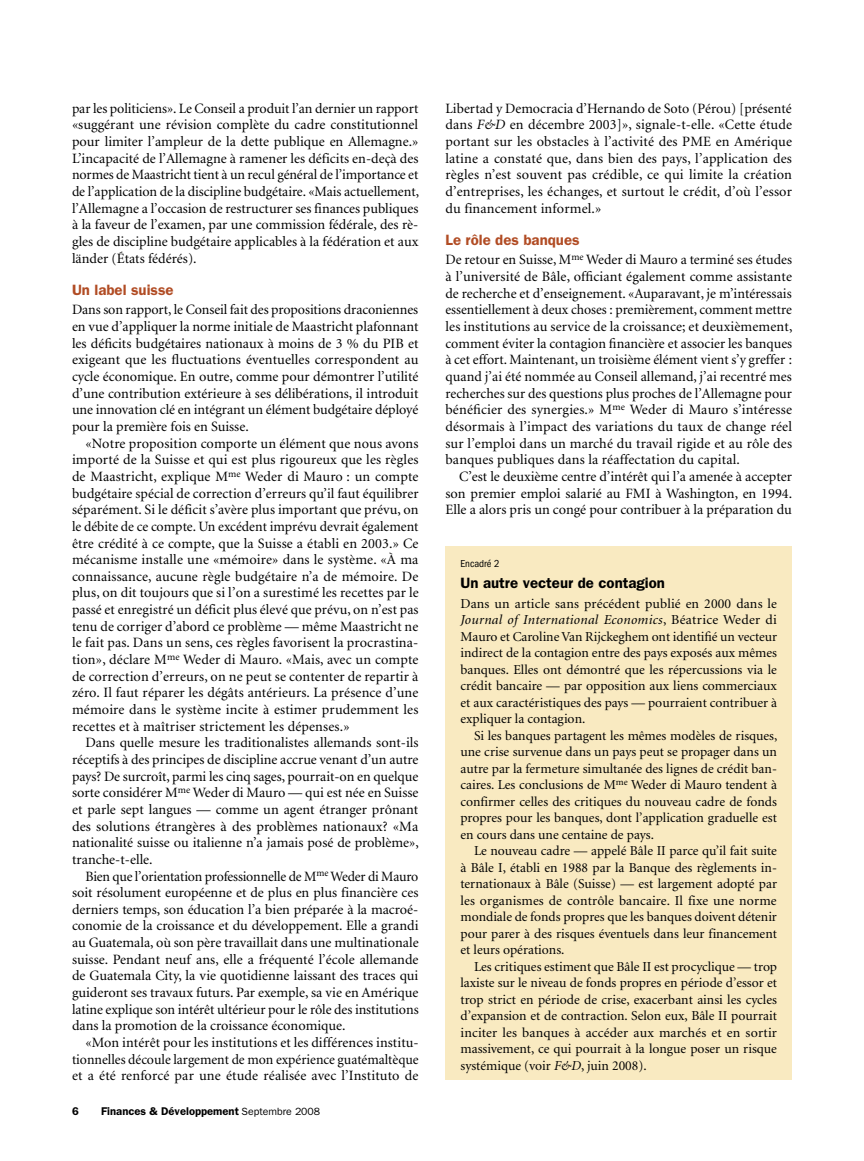
<style>
.page{position:relative;width:864px;height:1161px;background:#fff}
.page>*{position:absolute;margin:0;border:0;box-sizing:border-box;transform-origin:0 0}
.t1{font:600 15px "Franklin Gothic";color:#b14c24}
.t2{font:600 15px "Franklin Gothic";color:#000}
.t3{font:14.25px/16.6px "Minion";color:#000;text-align:justify}
.t4{font:13.65px/16.5px "Minion";color:#000;text-align:justify}
.t5{font:600 11.25px "Franklin Gothic";color:#000}
.t6{font:condensed 10.5px "Franklin Gothic";color:#000}
.s1{font-weight:400;font-size:10.5px}
.s2{font-style:italic}
</style>
<div class="page">
<div style="left:446px;top:547px;width:346px;height:533px;background:#f9eac1"></div>
<p class="t3" style="left:72px;top:100px;width:349px">par les politiciens». Le Conseil a produit l’an dernier un rapport «suggérant une révision complète du cadre constitutionnel pour limiter l’ampleur de la dette publique en Allemagne.» L’incapacité de l’Allemagne à ramener les déficits en-deçà des normes de Maastricht tient à un recul général de l’importance et de l’application de la discipline budgétaire. «Mais actuellement, l’Allemagne a l’occasion de restructurer ses finances publiques à la faveur de l’examen, par une commission fédérale, des rè&shy;gles de discipline budgétaire applicables à la fédération et aux länder (États fédérés).</p>
<p class="t1" style="left:72px;top:281px;width:103px">Un label suisse</p>
<p class="t3" style="left:72px;top:302px;width:348px">Dans son rapport, le Conseil fait des propositions draconiennes en vue d’appliquer la norme initiale de Maastricht plafonnant les déficits budgétaires nationaux à moins de 3 % du PIB et exigeant que les fluctuations éventuelles correspondent au cycle économique. En outre, comme pour démontrer l’utilité d’une contribution extérieure à ses délibérations, il introduit une innovation clé en intégrant un élément budgétaire déployé pour la première fois en Suisse.</p>
<p class="t3" style="left:72px;top:435px;width:348px;text-indent:14px">«Notre proposition comporte un élément que nous avons importé de la Suisse et qui est plus rigoureux que les règles de Maastricht, explique M<sup>me</sup> Weder di Mauro : un compte budgétaire spécial de correction d’erreurs qu’il faut équilibrer séparément. Si le déficit s’avère plus important que prévu, on le débite de ce compte. Un excédent imprévu devrait également être crédité à ce compte, que la Suisse a établi en 2003.» Ce mécanisme installe une «mémoire» dans le système. «À ma connaissance, aucune règle budgétaire n’a de mémoire. De plus, on dit toujours que si l’on a surestimé les recettes par le passé et enregistré un déficit plus élevé que prévu, on n’est pas tenu de corriger d’abord ce problème — même Maastricht ne le fait pas. Dans un sens, ces règles favorisent la procrastina&shy;tion», déclare M<sup>me</sup> Weder di Mauro. «Mais, avec un compte de correction d’erreurs, on ne peut se contenter de repartir à zéro. Il faut réparer les dégâts antérieurs. La présence d’une mémoire dans le système incite à estimer prudemment les recettes et à maîtriser strictement les dépenses.»</p>
<p class="t3" style="left:72px;top:735px;width:348px;text-indent:14px">Dans quelle mesure les traditionalistes allemands sont-ils réceptifs à des principes de discipline accrue venant d’un autre pays? De surcroît, parmi les cinq sages, pourrait-on en quelque sorte considérer M<sup>me</sup> Weder di Mauro — qui est née en Suisse et parle sept langues — comme un agent étranger prônant des solutions étrangères à des problèmes nationaux? «Ma nationalité suisse ou italienne n’a jamais posé de problème», tranche-t-elle.</p>
<p class="t3" style="left:72px;top:868px;width:348px;text-indent:14px">Bien que l’orientation professionnelle de M<sup>me</sup> Weder di Mauro soit résolument européenne et de plus en plus financière ces derniers temps, son éducation l’a bien préparée à la macroé&shy;conomie de la croissance et du développement. Elle a grandi au Guatemala, où son père travaillait dans une multinationale suisse. Pendant neuf ans, elle a fréquenté l’école allemande de Guatemala City, la vie quotidienne laissant des traces qui guideront ses travaux futurs. Par exemple, sa vie en Amérique latine explique son intérêt ultérieur pour le rôle des institutions dans la promotion de la croissance économique.</p>
<p class="t3" style="left:72px;top:1035px;width:348px;text-indent:14px">«Mon intérêt pour les institutions et les différences institu&shy;tionnelles découle largement de mon expérience guatémaltèque et a été renforcé par une étude réalisée avec l’Instituto de</p>
<p class="t5" style="left:101px;top:1105px;width:220px">Finances &amp; Développement <span class="s1">Septembre 2008</span></p>
<p class="t3" style="left:446px;top:100px;width:348px">Libertad y Democracia d’Hernando de Soto (Pérou) [présenté dans <span class="s2">F&amp;D</span> en décembre 2003]», signale-t-elle. «Cette étude portant sur les obstacles à l’activité des PME en Amérique latine a constaté que, dans bien des pays, l’application des règles n’est souvent pas crédible, ce qui limite la création d’entreprises, les échanges, et surtout le crédit, d’où l’essor du financement informel.»</p>
<p class="t1" style="left:446px;top:231px;width:136px">Le rôle des banques</p>
<p class="t3" style="left:446px;top:252px;width:348px">De retour en Suisse, M<sup>me</sup> Weder di Mauro a terminé ses études à l’université de Bâle, officiant également comme assistante de recherche et d’enseignement. «Auparavant, je m’intéressais essentiellement à deux choses : premièrement, comment mettre les institutions au service de la croissance; et deuxièmement, comment éviter la contagion financière et associer les banques à cet effort. Maintenant, un troisième élément vient s’y greffer : quand j’ai été nommée au Conseil allemand, j’ai recentré mes recherches sur des questions plus proches de l’Allemagne pour bénéficier des synergies.» M<sup>me</sup> Weder di Mauro s’intéresse désormais à l’impact des variations du taux de change réel sur l’emploi dans un marché du travail rigide et au rôle des banques publiques dans la réaffectation du capital.</p>
<p class="t3" style="left:446px;top:469px;width:348px;text-indent:14px">C’est le deuxième centre d’intérêt qui l’a amenée à accepter son premier emploi salarié au FMI à Washington, en 1994.<br>Elle a alors pris un congé pour contribuer à la préparation du</p>
<p class="t6" style="left:460px;top:558px;width:41px">Encadré 2</p>
<p class="t2" style="left:460px;top:574px;width:206px">Un autre vecteur de contagion</p>
<p class="t4" style="left:460px;top:596px;width:318px">Dans un article sans précédent publié en 2000 dans le <span class="s2">Journal of International Economics</span>, Béatrice Weder di Mauro et Caroline Van Rijckeghem ont identifié un vecteur indirect de la contagion entre des pays exposés aux mêmes banques. Elles ont démontré que les répercussions via le crédit bancaire — par opposition aux liens commerciaux et aux caractéristiques des pays — pourraient contribuer à expliquer la contagion.</p>
<p class="t4" style="left:460px;top:728px;width:318px;text-indent:14px">Si les banques partagent les mêmes modèles de risques, une crise survenue dans un pays peut se propager dans un autre par la fermeture simultanée des lignes de crédit ban&shy;caires. Les conclusions de M<sup>me</sup> Weder di Mauro tendent à confirmer celles des critiques du nouveau cadre de fonds propres pour les banques, dont l’application graduelle est en cours dans une centaine de pays.</p>
<p class="t4" style="left:460px;top:843px;width:318px;text-indent:14px">Le nouveau cadre — appelé Bâle II parce qu’il fait suite à Bâle I, établi en 1988 par la Banque des règlements in&shy;ternationaux à Bâle (Suisse) — est largement adopté par les organismes de contrôle bancaire. Il fixe une norme mondiale de fonds propres que les banques doivent détenir pour parer à des risques éventuels dans leur financement et leurs opérations.</p>
<p class="t4" style="left:460px;top:959px;width:318px;text-indent:14px">Les critiques estiment que Bâle II est procyclique — trop laxiste sur le niveau de fonds propres en période d’essor et trop strict en période de crise, exacerbant ainsi les cycles d’expansion et de contraction. Selon eux, Bâle II pourrait inciter les banques à accéder aux marchés et en sortir massivement, ce qui pourrait à la longue poser un risque systémique (voir <span class="s2">F&amp;D</span>, juin 2008).</p>
</div>
